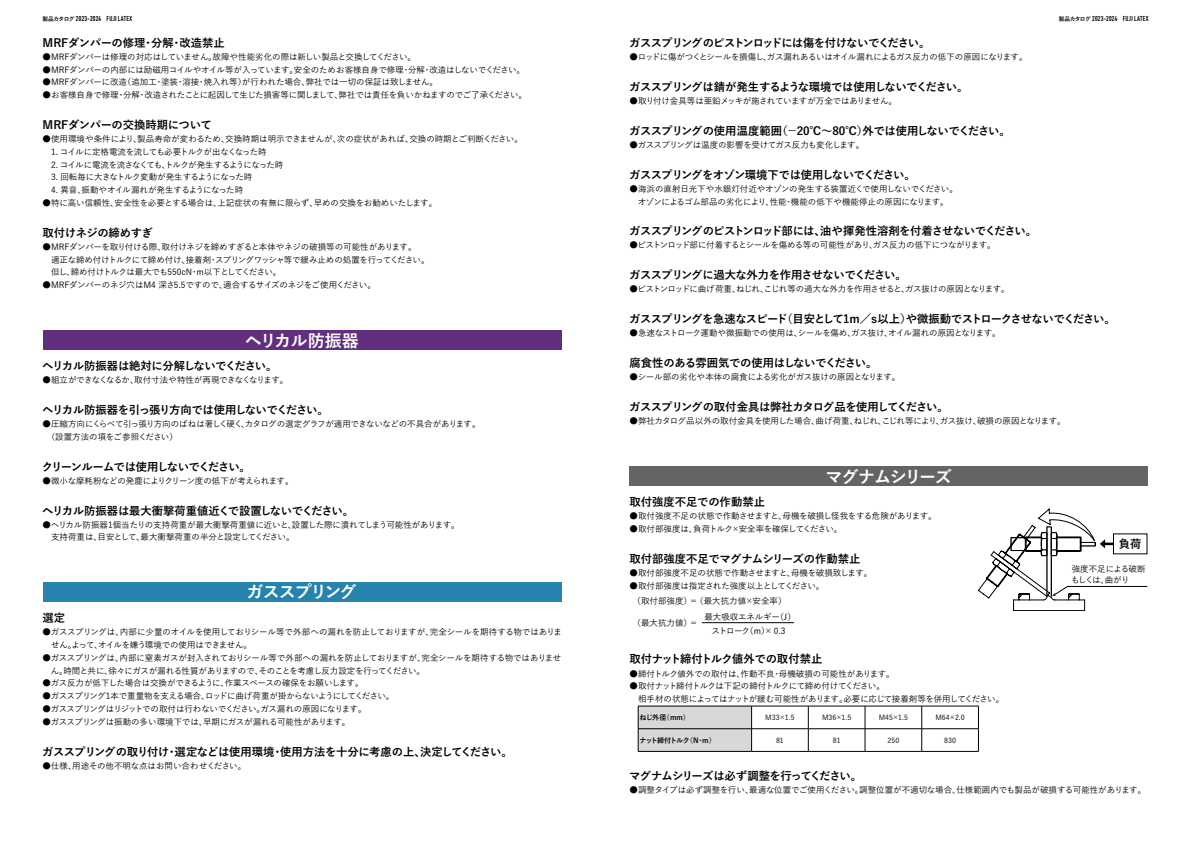
<style>
.page{position:relative;width:1191px;height:842px;background:#fff}
.page>*{position:absolute;margin:0;border:0;box-sizing:border-box;transform-origin:0 0}
.t1{font:700 17px "Yu Go Pr 6 N";letter-spacing:-.07em;color:#fff}
.t2{font:700 17px "Yu Go Pr 6 N";letter-spacing:-.02em;color:#fff}
.t3{font:700 11.3px "Yu Go Pr 6 N";letter-spacing:-.04em;color:#000}
.t4{font:700 11.3px "Yu Go Pr 6 N";letter-spacing:-.065em;color:#000}
.t5{font:700 11.3px "Yu Go Pr 6 N";letter-spacing:-.07em;color:#000}
.t6{font:700 11.3px "Yu Go Pr 6 N";letter-spacing:-.02em;color:#000}
.t7{font:700 11.3px "Yu Go Pr 6 N";color:#000}
.t8{font:700 11.3px "Yu Go Pr 6 N";letter-spacing:-.005em;color:#000}
.t9{font:700 11.3px "Yu Go Pr 6 N";letter-spacing:-.08em;color:#000}
.t10{font:700 11.3px "Yu Go";color:#000}
.t11{font:500 8.5px/12.8px "Yu Go Pr 6 N";letter-spacing:-.025em;color:#000}
.t12{font:500 8.5px/12.8px "Yu Go Pr 6 N";letter-spacing:-.005em;color:#000}
.t13{font:500 8.5px/12.8px "Yu Go Pr 6 N";letter-spacing:-.055em;color:#000}
.t14{font:500 8.5px "Yu Go Pr 6 N";letter-spacing:-.045em;color:#000}
.t15{font:500 8.5px "Yu Go Pr 6 N";letter-spacing:-.065em;color:#000}
.t16{font:500 8.5px/15.6px "Yu Go Pr 6 N";color:#000}
.t17{font:500 8.5px "Yu Go Pr 6 N";letter-spacing:-.05em;color:#000}
.t18{font:500 8.5px/11.3px "Yu Go";letter-spacing:-.07em;color:#000}
.t19{font:700 7.1px "DIN Condensed";letter-spacing:.03em;color:#000}
.t20{font:500 7.1px "Yu Go Pr 6 N";color:#000}
.t21{font:700 7.1px "Yu Go Pr 6 N";letter-spacing:-.13em;color:#000}
.s1{font-family:"Yu Go Pr 6 N";font-size:5.7px}
</style>
<div class="page">
<hr style="left:713px;top:622px;width:81px;height:1px;background:#000">
<hr style="left:751px;top:706px;width:57px;height:1px;background:#000">
<hr style="left:808px;top:706px;width:57px;height:1px;background:#000">
<hr style="left:865px;top:706px;width:56px;height:1px;background:#000">
<hr style="left:921px;top:706px;width:57px;height:1px;background:#000">
<hr style="left:751px;top:728px;width:57px;height:1px;background:#000">
<svg style="left:638px;top:706px;width:114px;height:45px;background:#cdcdcd"></svg>
<hr style="left:808px;top:728px;width:57px;height:1px;background:#000">
<svg style="left:808px;top:706px;width:1px;height:45px"></svg>
<hr style="left:865px;top:728px;width:56px;height:1px;background:#000">
<svg style="left:865px;top:706px;width:1px;height:45px"></svg>
<hr style="left:921px;top:728px;width:57px;height:1px;background:#000">
<svg style="left:921px;top:706px;width:1px;height:45px"></svg>
<svg style="left:978px;top:706px;width:1px;height:45px"></svg>
<hr style="left:638px;top:751px;width:113px;height:1px;background:#000">
<hr style="left:751px;top:751px;width:57px;height:1px;background:#000">
<hr style="left:808px;top:751px;width:57px;height:1px;background:#000">
<hr style="left:865px;top:751px;width:56px;height:1px;background:#000">
<hr style="left:921px;top:751px;width:57px;height:1px;background:#000">
<div style="left:43px;top:582px;width:518px;height:20px;background:#2683ab"></div>
<div style="left:43px;top:330px;width:518px;height:20px;background:#612f7e"></div>
<div style="left:629px;top:466px;width:519px;height:20px;background:#656464"></div>
<svg style="left:978px;top:509px;width:169px;height:102px"></svg>
<p class="t19" style="left:43px;top:14px;width:91px"><span class="s1">製品カタログ</span> 2023-2024 FUJI LATEX</p>
<p class="t19" style="left:1058px;top:14px;width:91px"><span class="s1">製品カタログ</span> 2023-2024 FUJI LATEX</p>
<h2 class="t7" style="left:43px;top:36px;width:184px">MRFダンパーの修理・分解・改造禁止</h2>
<p class="t11" style="left:43px;top:49px;width:375px">●MRFダンパーは修理の対応はしていません。故障や性能劣化の際は新しい製品と交換してください。</p>
<p class="t11" style="left:43px;top:62px;width:484px">●MRFダンパーの内部には励磁用コイルやオイル等が入っています。安全のためお客様自身で修理・分解・改造はしないでください。</p>
<p class="t12" style="left:43px;top:75px;width:397px">●MRFダンパーに改造（追加工・塗装・溶接・焼入れ等）が行われた場合、弊社では一切の保証は致しません。</p>
<p class="t11" style="left:43px;top:88px;width:486px">●お客様自身で修理・分解・改造されたことに起因して生じた損害等に関しまして、弊社では責任を負いかねますのでご了承ください。</p>
<h2 class="t6" style="left:43px;top:119px;width:171px">MRFダンパーの交換時期について</h2>
<p class="t11" style="left:43px;top:132px;width:482px">●使用環境や条件により、製品寿命が変わるため、交換時期は明示できませんが、次の症状があれば、交換の時期とご判断ください。　1. コイルに定格電流を流しても必要トルクが出なくなった時<br>　2. コイルに電流を流さなくても、トルクが発生するようになった時<br>　3. 回転毎に大きなトルク変動が発生するようになった時<br>　4. 異音、振動やオイル漏れが発生するようになった時</p>
<p class="t12" style="left:43px;top:195px;width:396px">●特に高い信頼性、安全性を必要とする場合は、上記症状の有無に限らず、早めの交換をお勧めいたします。</p>
<h2 class="t3" style="left:43px;top:226px;width:112px">取付けネジの締めすぎ</h2>
<p class="t11" style="left:43px;top:239px;width:388px">●MRFダンパーを取り付ける際、取付けネジを締めすぎると本体やネジの破損等の可能性があります。<br>　適正な締め付けトルクにて締め付け、接着剤・スプリングワッシャ等で緩み止めの処置を行ってください。　但し、締め付けトルクは最大でも550cN・m以下としてください。</p>
<p class="t11" style="left:43px;top:278px;width:335px">●MRFダンパーのネジ穴はM4 深さ5.5ですので、適合するサイズのネジをご使用ください。</p>
<h2 class="t5" style="left:629px;top:36px;width:303px">ガススプリングのピストンロッドには傷を付けないでください。</h2>
<p class="t14" style="left:629px;top:49px;width:399px">●ロッドに傷がつくとシールを損傷し、ガス漏れあるいはオイル漏れによるガス反力の低下の原因になります。</p>
<h2 class="t3" style="left:629px;top:80px;width:341px">ガススプリングは錆が発生するような環境では使用しないでください。</h2>
<p class="t11" style="left:629px;top:93px;width:269px">●取り付け金具等は亜鉛メッキが施されていますが万全ではありません。</p>
<h2 class="t3" style="left:629px;top:124px;width:383px">ガススプリングの使用温度範囲（－20℃～80℃）外では使用しないでください。</h2>
<p class="t17" style="left:629px;top:137px;width:236px">●ガススプリングは温度の影響を受けてガス反力も変化します。</p>
<h2 class="t4" style="left:629px;top:168px;width:288px">ガススプリングをオゾン環境下では使用しないでください。</h2>
<p class="t12" style="left:629px;top:181px;width:330px">●海浜の直射日光下や水銀灯付近やオゾンの発生する装置近くで使用しないでください。　オゾンによるゴム部品の劣化により、性能・機能の低下や機能停止の原因になります。</p>
<h2 class="t4" style="left:629px;top:225px;width:409px">ガススプリングのピストンロッド部には、油や揮発性溶剤を付着させないでください。</h2>
<p class="t11" style="left:629px;top:238px;width:368px">●ピストンロッド部に付着するとシールを傷める等の可能性があり、ガス反力の低下につながります。</p>
<h2 class="t3" style="left:629px;top:269px;width:279px">ガススプリングに過大な外力を作用させないでください。</h2>
<p class="t13" style="left:629px;top:282px;width:382px">●ピストンロッドに曲げ荷重、ねじれ、こじれ等の過大な外力を作用させると、ガス抜けの原因となります。</p>
<h2 class="t4" style="left:629px;top:313px;width:488px">ガススプリングを急速なスピード（目安として1m／s以上）や微振動でストロークさせないでください。</h2>
<p class="t11" style="left:629px;top:326px;width:373px">●急速なストローク運動や微振動での使用は、シールを傷め、ガス抜け、オイル漏れの原因となります。</p>
<h2 class="t3" style="left:629px;top:357px;width:249px">腐食性のある雰囲気での使用はしないでください。</h2>
<p class="t11" style="left:629px;top:370px;width:272px">●シール部の劣化や本体の腐食による劣化がガス抜けの原因となります。</p>
<h2 class="t3" style="left:629px;top:401px;width:321px">ガススプリングの取付金具は弊社カタログ品を使用してください。</h2>
<p class="t11" style="left:629px;top:414px;width:437px">●弊社カタログ品以外の取付金具を使用した場合、曲げ荷重、ねじれ、こじれ等により、ガス抜け、破損の原因となります。</p>
<h1 class="t2" style="left:245px;top:331px;width:115px">ヘリカル防振器</h1>
<h2 class="t3" style="left:42px;top:359px;width:237px">ヘリカル防振器は絶対に分解しないでください。</h2>
<p class="t14" style="left:43px;top:372px;width:247px">●組立ができなくなるか、取付寸法や特性が再現できなくなります。</p>
<h2 class="t3" style="left:42px;top:403px;width:288px">ヘリカル防振器を引っ張り方向では使用しないでください。</h2>
<p class="t11" style="left:43px;top:416px;width:439px">●圧縮方向にくらべて引っ張り方向のばねは著しく硬く、カタログの選定グラフが適用できないなどの不具合があります。　（設置方法の項をご参照ください）</p>
<h2 class="t9" style="left:42px;top:460px;width:211px">クリーンルームでは使用しないでください。</h2>
<p class="t11" style="left:43px;top:473px;width:253px">●微小な摩耗粉などの発塵によりクリーン度の低下が考えられます。</p>
<h2 class="t6" style="left:42px;top:504px;width:313px">ヘリカル防振器は最大衝撃荷重値近くで設置しないでください。</h2>
<p class="t12" style="left:43px;top:517px;width:419px">●ヘリカル防振器1個当たりの支持荷重が最大衝撃荷重値に近いと、設置した際に潰れてしまう可能性があります。　支持荷重は、目安として、最大衝撃荷重の半分と設定してください。</p>
<h1 class="t1" style="left:825px;top:467px;width:128px">マグナムシリーズ</h1>
<h2 class="t7" style="left:629px;top:496px;width:137px">取付強度不足での作動禁止</h2>
<p class="t11" style="left:629px;top:509px;width:309px">●取付強度不足の状態で作動させますと、母機を破損し怪我をする危険があります。</p>
<p class="t11" style="left:629px;top:521px;width:214px">●取付部強度は、負荷トルク×安全率を確保してください。</p>
<h2 class="t8" style="left:629px;top:552px;width:232px">取付部強度不足でマグナムシリーズの作動禁止</h2>
<p class="t12" style="left:629px;top:565px;width:244px">●取付部強度不足の状態で作動させますと、母機を破損致します。</p>
<p class="t16" style="left:632px;top:577px;width:193px;text-indent:-3px">●取付部強度は指定された強度以上としてください。（取付部強度）＝ （最大抗力値×安全率）</p>
<p class="t11" style="left:632px;top:616px;width:67px">（最大抗力値）＝</p>
<p class="t11" style="left:704px;top:608px;width:93px;line-height:14.2px;text-align:center">最大吸収エネルギー（J）ストローク（m）× 0.3</p>
<h2 class="t3" style="left:629px;top:653px;width:194px">取付ナット締付トルク値外での取付禁止</h2>
<p class="t12" style="left:629px;top:666px;width:267px">●締付トルク値外での取付は、作動不良・母機破損の可能性があります。</p>
<p class="t13" style="left:629px;top:679px;width:376px">●取付ナット締付トルクは下記の締付トルクにて締め付けてください。<br>　相手材の状態によってはナットが緩む可能性があります。必要に応じて接着剤等を併用してください。</p>
<p class="t21" style="left:639px;top:713px;width:52px">ねじ外径（mm）</p>
<p class="t20" style="left:765px;top:711px;width:31px">M33×1.5</p>
<p class="t20" style="left:822px;top:711px;width:31px">M36×1.5</p>
<p class="t20" style="left:878px;top:711px;width:31px">M45×1.5</p>
<p class="t20" style="left:935px;top:711px;width:31px">M64×2.0</p>
<p class="t21" style="left:639px;top:736px;width:78px">ナット締付トルク（N･m）</p>
<p class="t20" style="left:776px;top:734px;width:9px">81</p>
<p class="t20" style="left:832px;top:734px;width:9px">81</p>
<p class="t20" style="left:887px;top:734px;width:13px">250</p>
<p class="t20" style="left:944px;top:734px;width:13px">830</p>
<h2 class="t5" style="left:629px;top:769px;width:234px">マグナムシリーズは必ず調整を行ってください。</h2>
<p class="t12" style="left:629px;top:782px;width:518px">●調整タイプは必ず調整を行い、最適な位置でご使用ください。調整位置が不適切な場合、仕様範囲内でも製品が破損する可能性があります。</p>
<h2 class="t10" style="left:1118px;top:538px;width:24px">負荷</h2>
<p class="t18" style="left:1071px;top:562px;width:76px">強度不足による破断もしくは、曲がり</p>
<h1 class="t1" style="left:246px;top:582px;width:112px">ガススプリング</h1>
<h2 class="t3" style="left:43px;top:612px;width:24px">選定</h2>
<p class="t11" style="left:51px;top:625px;width:512px;text-indent:-9px">●ガススプリングは、内部に少量のオイルを使用しておりシール等で外部への漏れを防止しておりますが、完全シールを期待する物ではありません。よって、オイルを嫌う環境での使用はできません。</p>
<p class="t11" style="left:51px;top:650px;width:512px;text-indent:-8px">●ガススプリングは、内部に窒素ガスが封入されておりシール等で外部への漏れを防止しておりますが、完全シールを期待する物ではありません。時間と共に、徐々にガスが漏れる性質がありますので、そのことを考慮し反力設定を行ってください。</p>
<p class="t11" style="left:43px;top:676px;width:322px">●ガス反力が低下した場合は交換ができるように、作業スペースの確保をお願いします。</p>
<p class="t15" style="left:43px;top:688px;width:353px">●ガススプリング1本で重量物を支える場合、ロッドに曲げ荷重が掛からないようにしてください。</p>
<p class="t13" style="left:43px;top:701px;width:325px">●ガススプリングはリジットでの取付は行わないでください。ガス漏れの原因になります。</p>
<p class="t11" style="left:43px;top:714px;width:309px">●ガススプリングは振動の多い環境下では、早期にガスが漏れる可能性があります。</p>
<h2 class="t3" style="left:42px;top:745px;width:472px">ガススプリングの取り付け・選定などは使用環境・使用方法を十分に考慮の上、決定してください。</h2>
<p class="t12" style="left:43px;top:758px;width:205px">●仕様、用途その他不明な点はお問い合わせください。</p>
</div>
